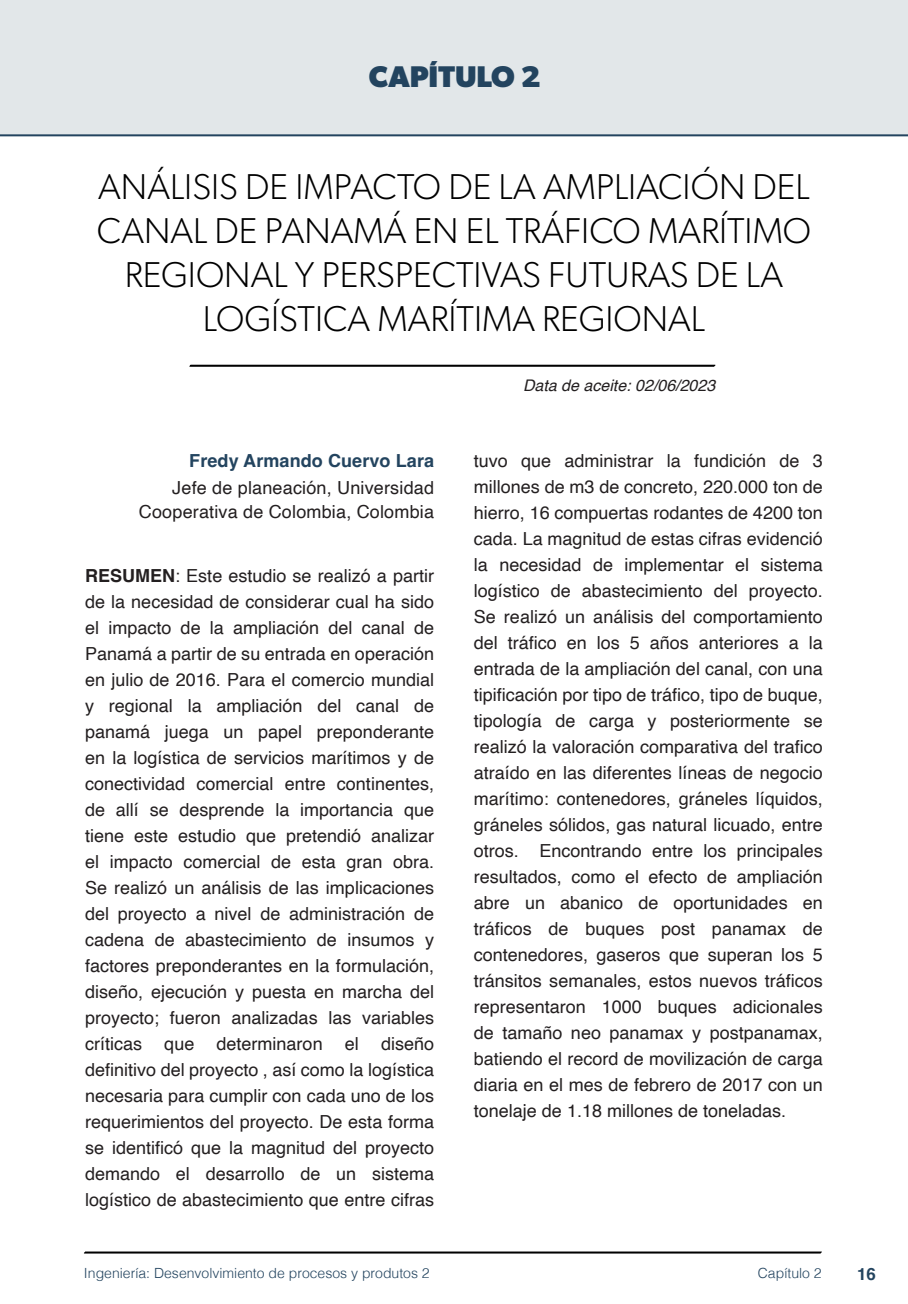
<style>
.page{position:relative;width:908px;height:1304px;background:#fff}
.page>*{position:absolute;margin:0;border:0;box-sizing:border-box;transform-origin:0 0}
.t1{font:300 36px/44px "Gibson";color:#000;text-align:center}
.t2{font:700 30px "Gibson";color:#23445f}
.t3{font:18px/26px "Helvetica";color:#231f20;text-align:justify}
.t4{font:700 18px "Helvetica";letter-spacing:.005em;color:#23445f}
.t5{font:700 16.8px "Helvetica";color:#23445f}
.t6{font:italic 16px "Helvetica";color:#231f20}
.t7{font:300 14px "Helvetica";color:#23445f}
.s1{font-weight:700}
</style>
<div class="page">
<svg style="left:84px;top:1251px;width:737px;height:3px;background:#515151"></svg>
<svg style="left:189px;top:364px;width:526px;height:3px;background:#4f4f4f"></svg>
<div style="left:0;top:0;width:907px;height:136px;background:#e2e7e9"></div>
<div style="left:44px;top:72px;width:68px;height:61px;background:#e2e7e9"></div>
<h2 class="t2" style="left:369px;top:58px;width:173px">CAPÍTULO 2</h2>
<h1 class="t1" style="left:97px;top:164px;width:715px">ANÁLISIS DE IMPACTO DE LA AMPLIACIÓN DEL CANAL DE PANAMÁ EN EL TRÁFICO MARÍTIMO REGIONAL Y PERSPECTIVAS FUTURAS DE LA LOGÍSTICA MARÍTIMA REGIONAL</h1>
<p class="t4" style="left:189px;top:450px;width:246px">Fredy Armando Cuervo Lara</p>
<p class="t3" style="left:139px;top:477px;width:296px;line-height:24px;text-align:right">Jefe de planeación, Universidad<br>Cooperativa de Colombia, Colombia</p>
<p class="t3" style="left:85px;top:564px;width:350px"><span class="s1">RESUMEN</span>: Este estudio se realizó a partir de la necesidad de considerar cual ha sido el impacto de la ampliación del canal de Panamá a partir de su entrada en operación en julio de 2016. Para el comercio mundial y regional la ampliación del canal de panamá juega un papel preponderante en la logística de servicios marítimos y de conectividad comercial entre continentes, de allí se desprende la importancia que tiene este estudio que pretendió analizar el impacto comercial de esta gran obra.<br>Se realizó un análisis de las implicaciones del proyecto a nivel de administración de cadena de abastecimiento de insumos y factores preponderantes en la formulación, diseño, ejecución y puesta en marcha del proyecto; fueron analizadas las variables críticas que determinaron el diseño definitivo del proyecto , así como la logística necesaria para cumplir con cada uno de los requerimientos del proyecto. De esta forma se identificó que la magnitud del proyecto demando el desarrollo de un sistema logístico de abastecimiento que entre cifras</p>
<p class="t6" style="left:523px;top:373px;width:194px">Data de aceite: 02/06/2023</p>
<p class="t3" style="left:473px;top:448px;width:350px">tuvo que administrar la fundición de 3 millones de m3 de concreto, 220.000 ton de hierro, 16 compuertas rodantes de 4200 ton cada. La magnitud de estas cifras evidenció la necesidad de implementar el sistema logístico de abastecimiento del proyecto.<br>Se realizó un análisis del comportamiento del tráfico en los 5 años anteriores a la entrada de la ampliación del canal, con una tipificación por tipo de tráfico, tipo de buque, tipología de carga y posteriormente se realizó la valoración comparativa del trafico atraído en las diferentes líneas de negocio marítimo: contenedores, gráneles líquidos, gráneles sólidos, gas natural licuado, entre otros. Encontrando entre los principales resultados, como el efecto de ampliación abre un abanico de oportunidades en tráficos de buques post panamax de contenedores, gaseros que superan los 5 tránsitos semanales, estos nuevos tráficos representaron 1000 buques adicionales de tamaño neo panamax y postpanamax, batiendo el record de movilización de carga diaria en el mes de febrero de 2017 con un tonelaje de 1.18 millones de toneladas.</p>
<p class="t7" style="left:84px;top:1261px;width:347px">Ingeniería: Desenvolvimiento de procesos y produtos 2</p>
<p class="t7" style="left:757px;top:1261px;width:65px">Capítulo 2</p>
<p class="t5" style="left:856px;top:1264px;width:20px">16</p>
</div>
